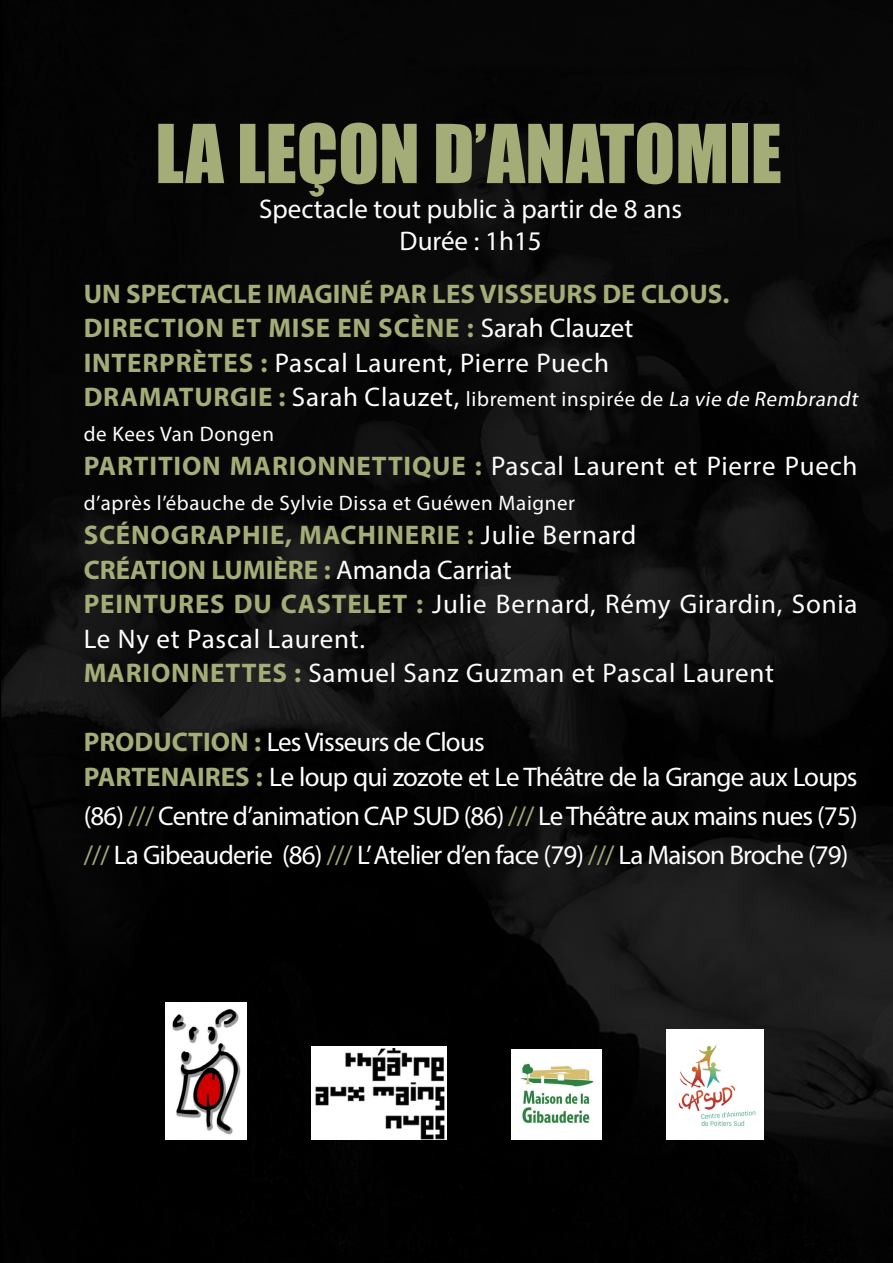
<style>
.page{position:relative;width:893px;height:1263px;background:#fff}
.page>*{position:absolute;margin:0;border:0;box-sizing:border-box;transform-origin:0 0}
.t1{font:75px "Impact";color:#a4ad78}
.t2{font:27px/34.5px "Myriad Pro";letter-spacing:.03em;color:#fff}
.t3{font:27px/34.5px "Myriad Pro";letter-spacing:-.025em;color:#fff}
.t4{font:700 27px/34.5px "Myriad Pro";color:#a4ad78}
.t5{font:27px/32.4px "Myriad Pro";color:#fff;text-align:center}
.t6{font:21px/34.5px "Myriad Pro";letter-spacing:.03em;color:#fff}
.s1{font-weight:400;color:#fff}
.s2{font-weight:700;font-size:27px;color:#a4ad78}
.s3{font-size:27px}
.s4{font-style:italic}
.s5{font-weight:700;color:#a4ad78}
.s6{color:#a4ad78}
</style>
<div class="page">
<img style="left:2px;top:1px;width:891px;height:1262px">
<img style="left:511px;top:1049px;width:91px;height:90px">
<img style="left:667px;top:1029px;width:96px;height:110px">
<img style="left:166px;top:1003px;width:80px;height:136px">
<img style="left:311px;top:1047px;width:135px;height:92px">
<h1 class="t1" style="left:155px;top:95px;width:628px">LA LEÇON D’ANATOMIE</h1>
<p class="t5" style="left:259px;top:192px;width:424px">Spectacle tout public à partir de 8 ans<br>Durée : 1h15</p>
<p class="t4" style="left:84px;top:275px;width:647px">UN SPECTACLE IMAGINÉ PAR LES VISSEURS DE CLOUS.<br>DIRECTION ET MISE EN SCÈNE : <span class="s1">Sarah Clauzet<br></span>INTERPRÈTES : <span class="s1">Pascal Laurent, Pierre Puech</span></p>
<p class="t6" style="left:84px;top:382px;width:779px"><span class="s2">DRAMATURGIE :</span> <span class="s3">Sarah Clauzet,</span> librement inspirée de <span class="s4">La vie de Rembrandt </span>de Kees Van Dongen</p>
<p class="t2" style="left:84px;top:448px;width:775px"><span class="s5">PARTITION MARIONNETTIQUE :</span> Pascal Laurent et Pierre Puech</p>
<p class="t6" style="left:84px;top:485px;width:493px">d’après l’ébauche de Sylvie Dissa et Guéwen Maigner</p>
<p class="t2" style="left:84px;top:517px;width:775px"><span class="s5">SCÉNOGRAPHIE, MACHINERIE :</span> Julie Bernard<br><span class="s5">CRÉATION LUMIÈRE :</span> Amanda Carriat<br><span class="s5">PEINTURES DU CASTELET :</span> Julie Bernard, Rémy Girardin, Sonia Le Ny et Pascal Laurent.<br><span class="s5">MARIONNETTES :</span> Samuel Sanz Guzman et Pascal Laurent</p>
<p class="t3" style="left:84px;top:725px;width:775px"><span class="s5">PRODUCTION :</span> Les Visseurs de Clous<br><span class="s5">PARTENAIRES :</span> Le loup qui zozote et Le Théâtre de la Grange aux Loups</p>
<p class="t3" style="left:84px;top:796px;width:775px;line-height:39px">(86) <span class="s6">///</span> Centre d’animation CAP SUD (86) <span class="s6">///</span> Le Théâtre aux mains nues (75) <span class="s6">///</span> La Gibeauderie (86) <span class="s6">///</span> L’ Atelier d’en face (79) <span class="s6">///</span> La Maison Broche (79)</p>
</div>
